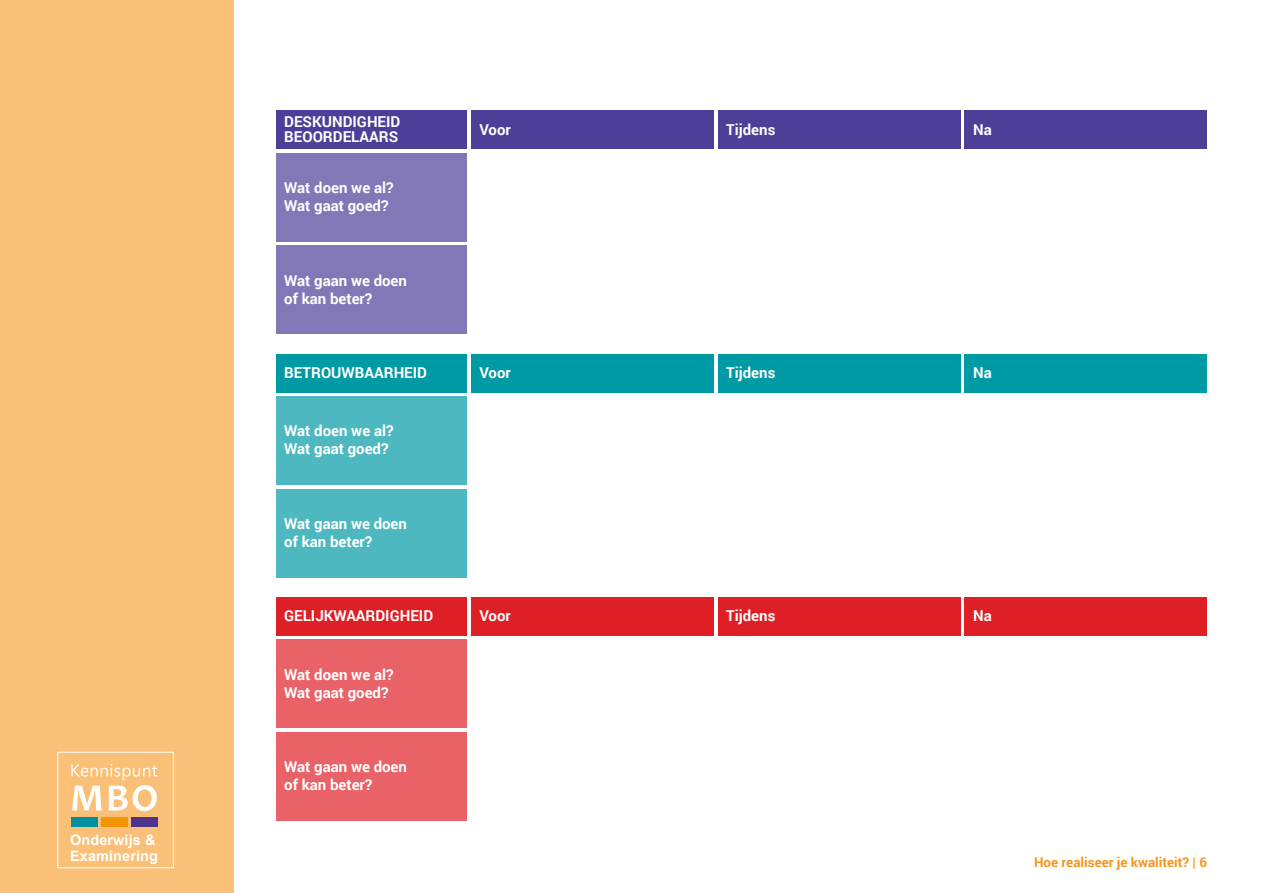
<style>
.page{position:relative;width:1263px;height:893px;background:#fff}
.page>*{position:absolute;margin:0;border:0;box-sizing:border-box;transform-origin:0 0}
.t1{font:700 15px/18px "Roboto";color:#fff}
.t2{font:700 14.4px/16px "Arial";letter-spacing:.005em;color:#fff}
.t3{font:700 13.5px "Roboto";color:#f7961d}
</style>
<div class="page">
<div style="left:0;top:0;width:234px;height:893px;background:#fac077"></div>
<svg style="left:71px;top:764px;width:86px;height:47px"></svg>
<div style="left:58px;top:752px;width:115px;height:116px;border:1px solid #fff"></div>
<div style="left:71px;top:818px;width:26px;height:9px;background:#008f9e"></div>
<div style="left:101px;top:818px;width:26px;height:9px;background:#f49400"></div>
<div style="left:131px;top:818px;width:26px;height:9px;background:#4f348b"></div>
<div style="left:276px;top:111px;width:191px;height:38px;background:#4d3e98"></div>
<div style="left:471px;top:111px;width:242px;height:38px;background:#4d3e98"></div>
<div style="left:718px;top:111px;width:242px;height:38px;background:#4d3e98"></div>
<div style="left:964px;top:111px;width:243px;height:38px;background:#4d3e98"></div>
<div style="left:276px;top:153px;width:191px;height:88px;background:#8278b7"></div>
<div style="left:276px;top:246px;width:191px;height:88px;background:#8278b7"></div>
<div style="left:276px;top:354px;width:191px;height:38px;background:#009aa4"></div>
<div style="left:471px;top:354px;width:242px;height:38px;background:#009aa4"></div>
<div style="left:718px;top:354px;width:242px;height:38px;background:#009aa4"></div>
<div style="left:964px;top:354px;width:243px;height:38px;background:#009aa4"></div>
<div style="left:276px;top:396px;width:191px;height:89px;background:#4db8bf"></div>
<div style="left:276px;top:489px;width:191px;height:88px;background:#4db8bf"></div>
<div style="left:276px;top:597px;width:191px;height:39px;background:#df1f26"></div>
<div style="left:471px;top:597px;width:242px;height:39px;background:#df1f26"></div>
<div style="left:718px;top:597px;width:242px;height:39px;background:#df1f26"></div>
<div style="left:964px;top:597px;width:243px;height:39px;background:#df1f26"></div>
<div style="left:276px;top:640px;width:191px;height:88px;background:#e96267"></div>
<div style="left:276px;top:732px;width:191px;height:89px;background:#e96267"></div>
<p class="t2" style="left:70px;top:833px;width:89px">Onderwijs &amp;<br>Examinering</p>
<p class="t1" style="left:284px;top:113px;width:118px;line-height:15.8px">DESKUNDIGHEID<br>BEOORDELAARS</p>
<p class="t1" style="left:479px;top:120px;width:33px">Voor</p>
<p class="t1" style="left:726px;top:120px;width:51px">Tijdens</p>
<p class="t1" style="left:973px;top:120px;width:20px">Na</p>
<p class="t1" style="left:284px;top:178px;width:111px">Wat doen we al?<br>Wat gaat goed?</p>
<p class="t1" style="left:284px;top:271px;width:124px">Wat gaan we doen of kan beter?</p>
<p class="t1" style="left:284px;top:363px;width:144px">BETROUWBAARHEID</p>
<p class="t1" style="left:479px;top:363px;width:33px">Voor</p>
<p class="t1" style="left:726px;top:363px;width:51px">Tijdens</p>
<p class="t1" style="left:973px;top:363px;width:20px">Na</p>
<p class="t1" style="left:284px;top:422px;width:111px">Wat doen we al?<br>Wat gaat goed?</p>
<p class="t1" style="left:284px;top:514px;width:124px">Wat gaan we doen of kan beter?</p>
<p class="t1" style="left:284px;top:606px;width:150px">GELIJKWAARDIGHEID</p>
<p class="t1" style="left:479px;top:606px;width:33px">Voor</p>
<p class="t1" style="left:726px;top:606px;width:51px">Tijdens</p>
<p class="t1" style="left:973px;top:606px;width:20px">Na</p>
<p class="t1" style="left:284px;top:665px;width:111px">Wat doen we al?<br>Wat gaat goed?</p>
<p class="t1" style="left:284px;top:757px;width:124px">Wat gaan we doen of kan beter?</p>
<p class="t3" style="left:1034px;top:853px;width:174px">Hoe realiseer je kwaliteit? | 6</p>
</div>
